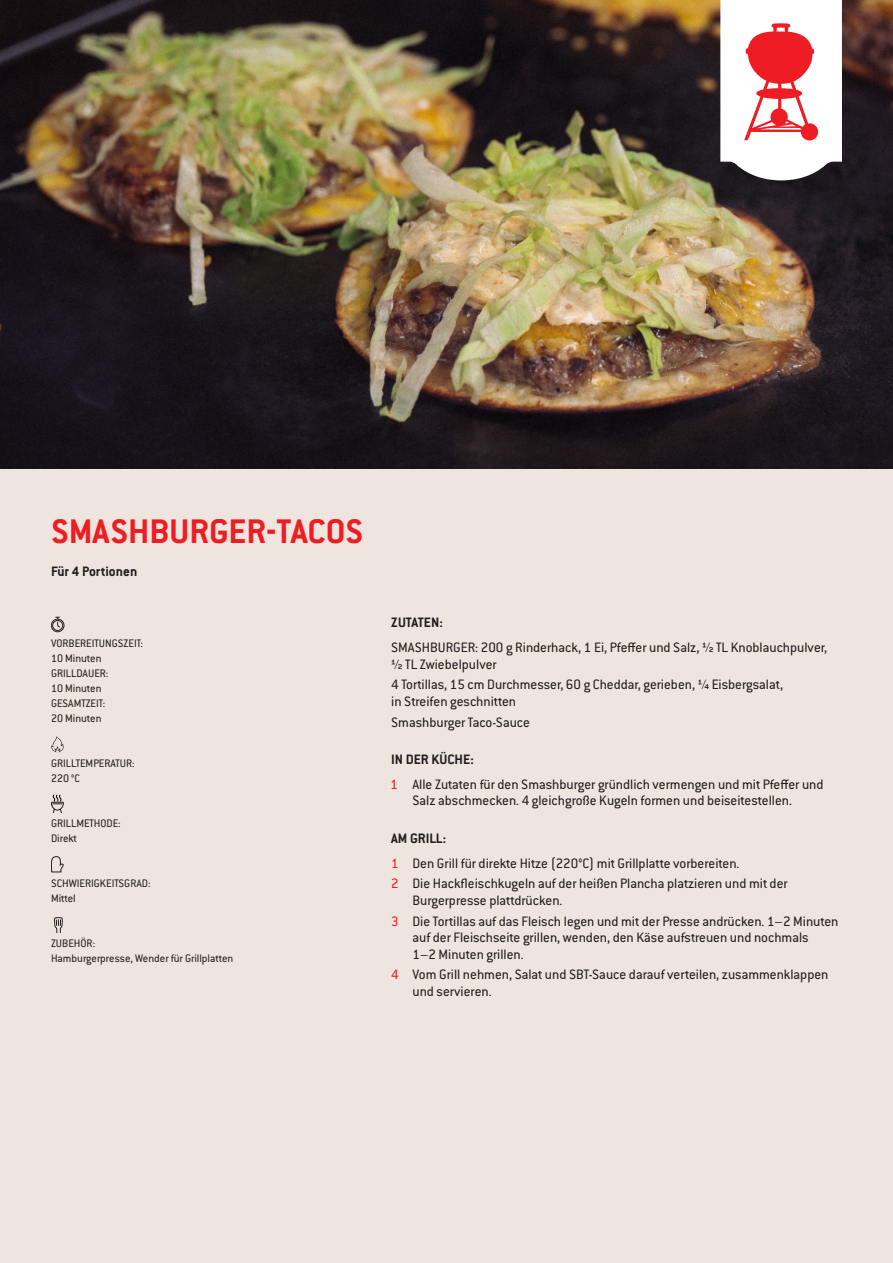
<style>
.page{position:relative;width:893px;height:1263px;background:#eee6de}
.page>*{position:absolute;margin:0;border:0;box-sizing:border-box;transform-origin:0 0}
.t1{font:700 37.5px "Conduit ITC Pro";color:#ee1d23}
.t2{font:15px/16.5px "Conduit ITC Pro";color:#231f20}
.t3{font:700 15px "Conduit ITC Pro";color:#231f20}
.t4{font:12px/15px "Conduit ITC Pro";color:#231f20}
.s1{font-family:"Conduit ITC"}
.s2{font-weight:700}
.s3{color:#ee1d23}
</style>
<div class="page">
<div style="left:51px;top:619px;width:13px;height:13px;border:1px solid #231f20;border-radius:50%"></div>
<div style="left:52px;top:620px;width:11px;height:11px;border:1px solid #231f20;border-radius:50%"></div>
<svg style="left:55px;top:617px;width:6px;height:11px"></svg>
<svg style="left:51px;top:736px;width:13px;height:16px"></svg>
<svg style="left:51px;top:794px;width:13px;height:18px"></svg>
<svg style="left:51px;top:856px;width:13px;height:16px"></svg>
<svg style="left:54px;top:917px;width:9px;height:15px"></svg>
<img style="left:0;top:0;width:893px;height:469px">
<svg style="left:720px;top:0;width:122px;height:180px;background:#f0c7c8"></svg>
<h1 class="t1" style="left:51px;top:510px;width:314px">SMASHBURGER-TACOS</h1>
<p class="t3" style="left:51px;top:563px;width:88px">Für 4 Portionen</p>
<p class="t4" style="left:51px;top:636px;width:94px">VORBEREITUNGSZEIT:<br>10 Minuten<br>GRILLDAUER:<br>10 Minuten<br>GESAMTZEIT:<br>20 Minuten</p>
<p class="t4" style="left:51px;top:756px;width:85px">GRILLTEMPERATUR:<br>220 <span class="s1">°C</span></p>
<p class="t4" style="left:51px;top:816px;width:71px">GRILLMETHODE:<br>Direkt</p>
<p class="t4" style="left:51px;top:876px;width:101px">SCHWIERIGKEITSGRAD:<br>Mittel</p>
<p class="t4" style="left:51px;top:936px;width:184px">ZUBEHÖR:<br>Hamburgerpresse, Wender für Grillplatten</p>
<p class="t3" style="left:391px;top:614px;width:53px">ZUTATEN:</p>
<p class="t2" style="left:391px;top:639px;width:437px">SMASHBURGER: 200 g Rinderhack, 1 Ei, Pfeffer und Salz, ½ TL Knoblauchpulver, ½ TL Zwiebelpulver</p>
<p class="t2" style="left:391px;top:676px;width:393px">4 Tortillas, 15 cm Durchmesser, 60 g Cheddar, gerieben, ¼ Eisbergsalat, in Streifen geschnitten</p>
<p class="t2" style="left:391px;top:714px;width:140px">Smashburger Taco-Sauce</p>
<p class="t2" style="left:391px;top:747px;width:434px;line-height:25px"><span class="s2">IN DER KÜCHE:<br></span><span class="s3">1</span> Alle Zutaten für den Smashburger gründlich vermengen und mit Pfeffer und</p>
<p class="t2" style="left:412px;top:792px;width:381px">Salz abschmecken. 4 gleichgroße Kugeln formen und beiseitestellen.</p>
<p class="t2" style="left:391px;top:825px;width:350px;line-height:25px"><span class="s2">AM GRILL:<br></span><span class="s3">1</span> Den Grill für direkte Hitze (220°C) mit Grillplatte vorbereiten.</p>
<p class="t2" style="left:412px;top:875px;width:377px;text-indent:-21px"><span class="s3">2</span> Die Hackfleischkugeln auf der heißen Plancha platzieren und mit der<br>Burgerpresse plattdrücken.</p>
<p class="t2" style="left:412px;top:913px;width:428px;text-indent:-21px"><span class="s3">3</span> Die Tortillas auf das Fleisch legen und mit der Presse andrücken. 1–2 Minuten auf der Fleischseite grillen, wenden, den Käse aufstreuen und nochmals<br>1–2 Minuten grillen.</p>
<p class="t2" style="left:412px;top:966px;width:417px;text-indent:-21px"><span class="s3">4</span> Vom Grill nehmen, Salat und SBT-Sauce darauf verteilen, zusammenklappen und servieren.</p>
</div>
